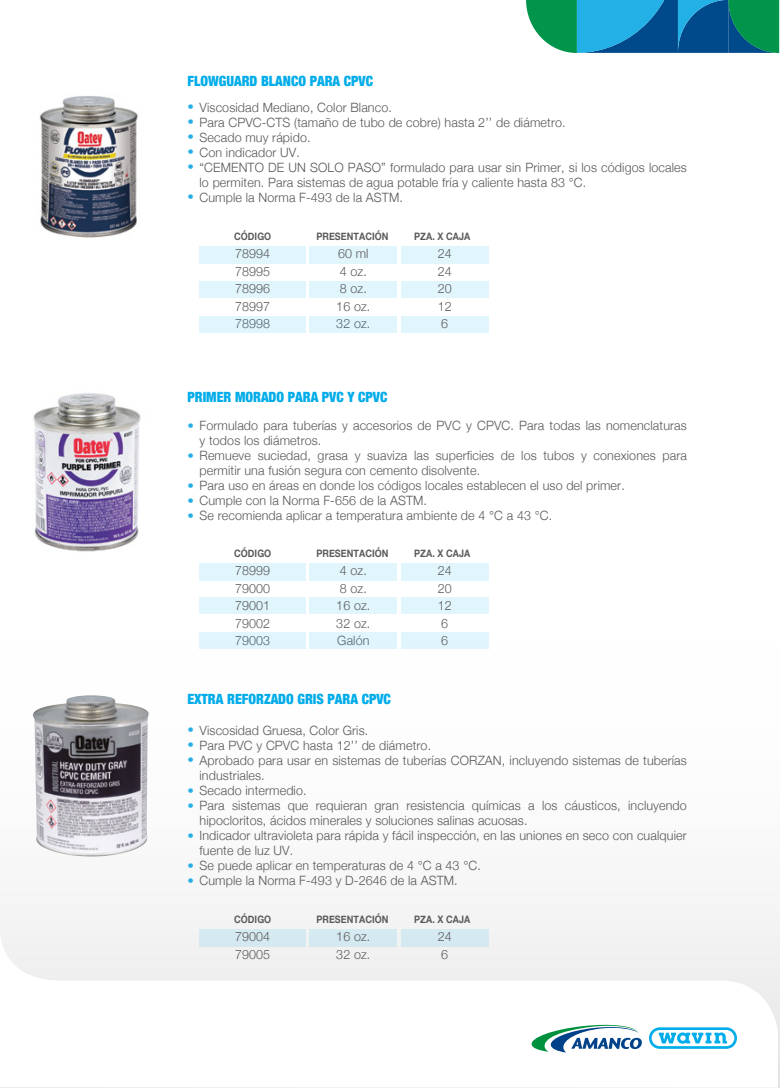
<style>
.page{position:relative;width:780px;height:1088px;background:#fff}
.page>*{position:absolute;margin:0;border:0;box-sizing:border-box;transform-origin:0 0}
.t1{font:900 condensed 14.12px "Helvetica Neue";color:#00ace9}
.t2{font:300 12.88px/15px "Helvetica Neue";letter-spacing:.01em;color:#575756}
.t3{font:300 12.88px/17.5px "Helvetica Neue";letter-spacing:.01em;color:#5a5a5c}
.t4{font:700 10.25px "Helvetica Neue";letter-spacing:.01em;color:#5a5a5c;scale:.88 1}
.s1{font-size:12.5px;color:#27aee5}
</style>
<div class="page">
<svg style="left:0;top:909px;width:777px;height:144px"></svg>
<svg style="left:530px;top:1023px;width:112px;height:29px"></svg>
<svg style="left:649px;top:1027px;width:88px;height:22px"></svg>
<img style="left:33px;top:393px;width:108px;height:159px">
<svg style="left:526px;top:0;width:253px;height:53px;background:#168797"></svg>
<div style="left:199px;top:246px;width:107px;height:17px;background:#e1f5fc"></div>
<div style="left:199px;top:281px;width:107px;height:17px;background:#e1f5fc"></div>
<div style="left:309px;top:246px;width:88px;height:17px;background:#e1f5fc"></div>
<div style="left:309px;top:281px;width:88px;height:17px;background:#e1f5fc"></div>
<div style="left:401px;top:246px;width:87px;height:17px;background:#e1f5fc"></div>
<div style="left:401px;top:281px;width:87px;height:17px;background:#e1f5fc"></div>
<div style="left:199px;top:316px;width:107px;height:16px;background:#e1f5fc"></div>
<div style="left:309px;top:316px;width:88px;height:16px;background:#e1f5fc"></div>
<div style="left:401px;top:316px;width:87px;height:16px;background:#e1f5fc"></div>
<div style="left:199px;top:563px;width:107px;height:18px;background:#e1f5fc"></div>
<div style="left:199px;top:597px;width:107px;height:17px;background:#e1f5fc"></div>
<div style="left:309px;top:563px;width:88px;height:18px;background:#e1f5fc"></div>
<div style="left:309px;top:597px;width:88px;height:17px;background:#e1f5fc"></div>
<div style="left:401px;top:563px;width:87px;height:18px;background:#e1f5fc"></div>
<div style="left:401px;top:597px;width:87px;height:17px;background:#e1f5fc"></div>
<div style="left:199px;top:632px;width:107px;height:17px;background:#e1f5fc"></div>
<div style="left:309px;top:632px;width:88px;height:17px;background:#e1f5fc"></div>
<div style="left:401px;top:632px;width:87px;height:17px;background:#e1f5fc"></div>
<div style="left:199px;top:929px;width:107px;height:17px;background:#d5e9f1"></div>
<div style="left:309px;top:929px;width:88px;height:17px;background:#d5e9f1"></div>
<div style="left:401px;top:929px;width:87px;height:17px;background:#d5e9f1"></div>
<img style="left:39px;top:96px;width:99px;height:142px">
<img style="left:33px;top:695px;width:116px;height:162px">
<p class="t1" style="left:187px;top:69px;width:187px">FLOWGUARD BLANCO PARA CPVC</p>
<p class="t2" style="left:187px;top:99px;width:206px"><span class="s1">•</span> Viscosidad Mediano, Color Blanco.</p>
<p class="t2" style="left:187px;top:114px;width:380px"><span class="s1">•</span> Para CPVC-CTS (tamaño de tubo de cobre) hasta 2’’ de diámetro.</p>
<p class="t2" style="left:187px;top:129px;width:125px"><span class="s1">•</span> Secado muy rápido.</p>
<p class="t2" style="left:187px;top:144px;width:114px"><span class="s1">•</span> Con indicador UV.</p>
<p class="t2" style="left:199px;top:159px;width:489px;text-indent:-12px"><span class="s1">•</span> “CEMENTO DE UN SOLO PASO” formulado para usar sin Primer, si los códigos locales lo permiten. Para sistemas de agua potable fría y caliente hasta 83 °C.</p>
<p class="t2" style="left:187px;top:189px;width:217px"><span class="s1">•</span> Cumple la Norma F-493 de la ASTM.</p>
<p class="t4" style="left:234px;top:228px;width:44px">CÓDIGO</p>
<p class="t4" style="left:316px;top:228px;width:83px">PRESENTACIÓN</p>
<p class="t4" style="left:414px;top:228px;width:65px">PZA. X CAJA</p>
<p class="t3" style="left:336px;top:244px;width:36px">60 ml<br>4 oz.<br>8 oz.<br>16 oz.<br>32 oz.</p>
<p class="t3" style="left:437px;top:244px;width:16px;text-align:justify">24<br>24<br>20<br>12<br>6</p>
<p class="t3" style="left:235px;top:244px;width:37px;text-align:justify">78994<br>78995<br>78996<br>78997<br>78998</p>
<p class="t1" style="left:187px;top:385px;width:201px">PRIMER MORADO PARA PVC Y CPVC</p>
<p class="t2" style="left:199px;top:417px;width:489px;text-indent:-12px"><span class="s1">•</span> Formulado para tuberías y accesorios de PVC y CPVC. Para todas las nomenclaturas y todos los diámetros.</p>
<p class="t2" style="left:199px;top:447px;width:489px;text-indent:-12px"><span class="s1">•</span> Remueve suciedad, grasa y suaviza las superficies de los tubos y conexiones para permitir una fusión segura con cemento disolvente.</p>
<p class="t2" style="left:187px;top:477px;width:439px"><span class="s1">•</span> Para uso en áreas en donde los códigos locales establecen el uso del primer.</p>
<p class="t2" style="left:187px;top:492px;width:241px"><span class="s1">•</span> Cumple con la Norma F-656 de la ASTM.</p>
<p class="t2" style="left:187px;top:507px;width:366px"><span class="s1">•</span> Se recomienda aplicar a temperatura ambiente de 4 °C a 43 °C.</p>
<p class="t4" style="left:234px;top:545px;width:44px">CÓDIGO</p>
<p class="t4" style="left:316px;top:545px;width:83px">PRESENTACIÓN</p>
<p class="t4" style="left:414px;top:545px;width:65px">PZA. X CAJA</p>
<p class="t3" style="left:336px;top:561px;width:36px">4 oz.<br>8 oz.<br>16 oz.<br>32 oz.<br>Galón</p>
<p class="t3" style="left:437px;top:561px;width:16px">24<br>20<br>12<br>6<br>6</p>
<p class="t3" style="left:235px;top:561px;width:37px;text-align:justify">78999<br>79000<br>79001<br>79002<br>79003</p>
<p class="t1" style="left:187px;top:687px;width:205px">EXTRA REFORZADO GRIS PARA CPVC</p>
<p class="t2" style="left:187px;top:722px;width:182px"><span class="s1">•</span> Viscosidad Gruesa, Color Gris.</p>
<p class="t2" style="left:187px;top:737px;width:245px"><span class="s1">•</span> Para PVC y CPVC hasta 12’’ de diámetro.</p>
<p class="t2" style="left:199px;top:752px;width:489px;text-indent:-12px"><span class="s1">•</span> Aprobado para usar en sistemas de tuberías CORZAN, incluyendo sistemas de tuberías industriales.</p>
<p class="t2" style="left:187px;top:782px;width:121px"><span class="s1">•</span> Secado intermedio.</p>
<p class="t2" style="left:199px;top:797px;width:489px;text-indent:-12px"><span class="s1">•</span> Para sistemas que requieran gran resistencia químicas a los cáusticos, incluyendo hipocloritos, ácidos minerales y soluciones salinas acuosas.</p>
<p class="t2" style="left:199px;top:827px;width:488px;text-indent:-12px"><span class="s1">•</span> Indicador ultravioleta para rápida y fácil inspección, en las uniones en seco con cualquier fuente de luz UV.</p>
<p class="t2" style="left:187px;top:857px;width:295px"><span class="s1">•</span> Se puede aplicar en temperaturas de 4 °C a 43 °C.</p>
<p class="t2" style="left:187px;top:872px;width:272px"><span class="s1">•</span> Cumple la Norma F-493 y D-2646 de la ASTM.</p>
<p class="t4" style="left:234px;top:911px;width:44px">CÓDIGO</p>
<p class="t4" style="left:316px;top:911px;width:83px">PRESENTACIÓN</p>
<p class="t4" style="left:414px;top:911px;width:65px">PZA. X CAJA</p>
<p class="t3" style="left:336px;top:927px;width:36px">16 oz.<br>32 oz.</p>
<p class="t3" style="left:437px;top:927px;width:16px">24<br>6</p>
<p class="t3" style="left:235px;top:927px;width:37px">79004<br>79005</p>
</div>
